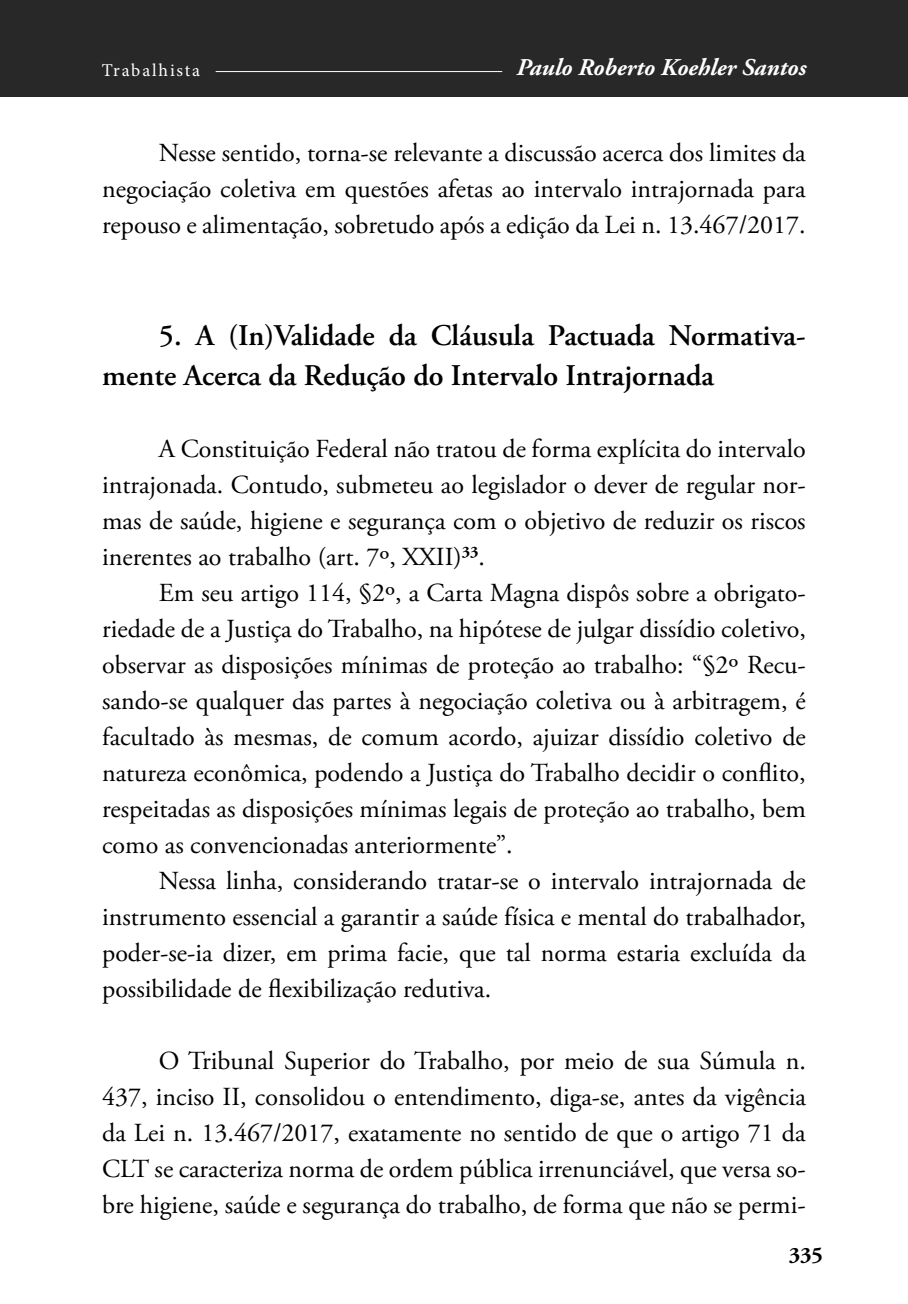
<style>
.page{position:relative;width:908px;height:1304px;background:#fff}
.page>*{position:absolute;margin:0;border:0;box-sizing:border-box;transform-origin:0 0}
.t1{font:600 30px/40px "Adobe Garamond Pro";color:#000}
.t2{font:26px/36px "Adobe Garamond Pro";color:#000;text-align:justify}
.t3{font:italic 700 24px "Adobe Garamond Pro";color:#fff}
.t4{font:700 22px "Adobe Garamond Pro";color:#000}
.t5{font:18px "Minion Pro";letter-spacing:.1em;color:#fff}
</style>
<div class="page">
<div style="left:0;top:0;width:907px;height:96px;background:#292829"></div>
<hr style="left:215px;top:71px;width:287px;height:1px;background:#fff">
<p class="t5" style="left:102px;top:58px;width:100px">Trabalhista</p>
<p class="t3" style="left:516px;top:54px;width:291px">Paulo Roberto Koehler Santos</p>
<p class="t2" style="left:102px;top:135px;width:704px;text-indent:57px">Nesse sentido, torna-se relevante a discussão acerca dos limites da negociação coletiva em questões afetas ao intervalo intrajornada para repouso e alimentação, sobretudo após a edição da Lei n. 13.467/2017.</p>
<p class="t1" style="left:102px;top:315px;width:704px;text-indent:57px">5. A (In)Validade da Cláusula Pactuada Normativa&shy;mente Acerca da Redução do Intervalo Intrajornada</p>
<p class="t2" style="left:102px;top:431px;width:705px;text-indent:57px">A Constituição Federal não tratou de forma explícita do intervalo intrajonada. Contudo, submeteu ao legislador o dever de regular nor&shy;mas de saúde, higiene e segurança com o objetivo de reduzir os riscos inerentes ao trabalho (art. 7º, XXII)<sup>33</sup>.</p>
<p class="t2" style="left:102px;top:575px;width:705px;text-indent:57px">Em seu artigo 114, §2º, a Carta Magna dispôs sobre a obrigato&shy;riedade de a Justiça do Trabalho, na hipótese de julgar dissídio coletivo, observar as disposições mínimas de proteção ao trabalho: “§2º Recu&shy;sando-se qualquer das partes à negociação coletiva ou à arbitragem, é facultado às mesmas, de comum acordo, ajuizar dissídio coletivo de natureza econômica, podendo a Justiça do Trabalho decidir o conflito, respeitadas as disposições mínimas legais de proteção ao trabalho, bem como as convencionadas anteriormente”.</p>
<p class="t2" style="left:102px;top:863px;width:705px;text-indent:57px">Nessa linha, considerando tratar-se o intervalo intrajornada de instrumento essencial a garantir a saúde física e mental do trabalhador, poder-se-ia dizer, em prima facie, que tal norma estaria excluída da possibilidade de flexibilização redutiva.</p>
<p class="t2" style="left:102px;top:1043px;width:705px;text-indent:57px">O Tribunal Superior do Trabalho, por meio de sua Súmula n.<br>437, inciso II, consolidou o entendimento, diga-se, antes da vigência da Lei n. 13.467/2017, exatamente no sentido de que o artigo 71 da CLT se caracteriza norma de ordem pública irrenunciável, que versa so&shy;bre higiene, saúde e segurança do trabalho, de forma que não se permi-</p>
<p class="t4" style="left:788px;top:1242px;width:36px">335</p>
</div>
